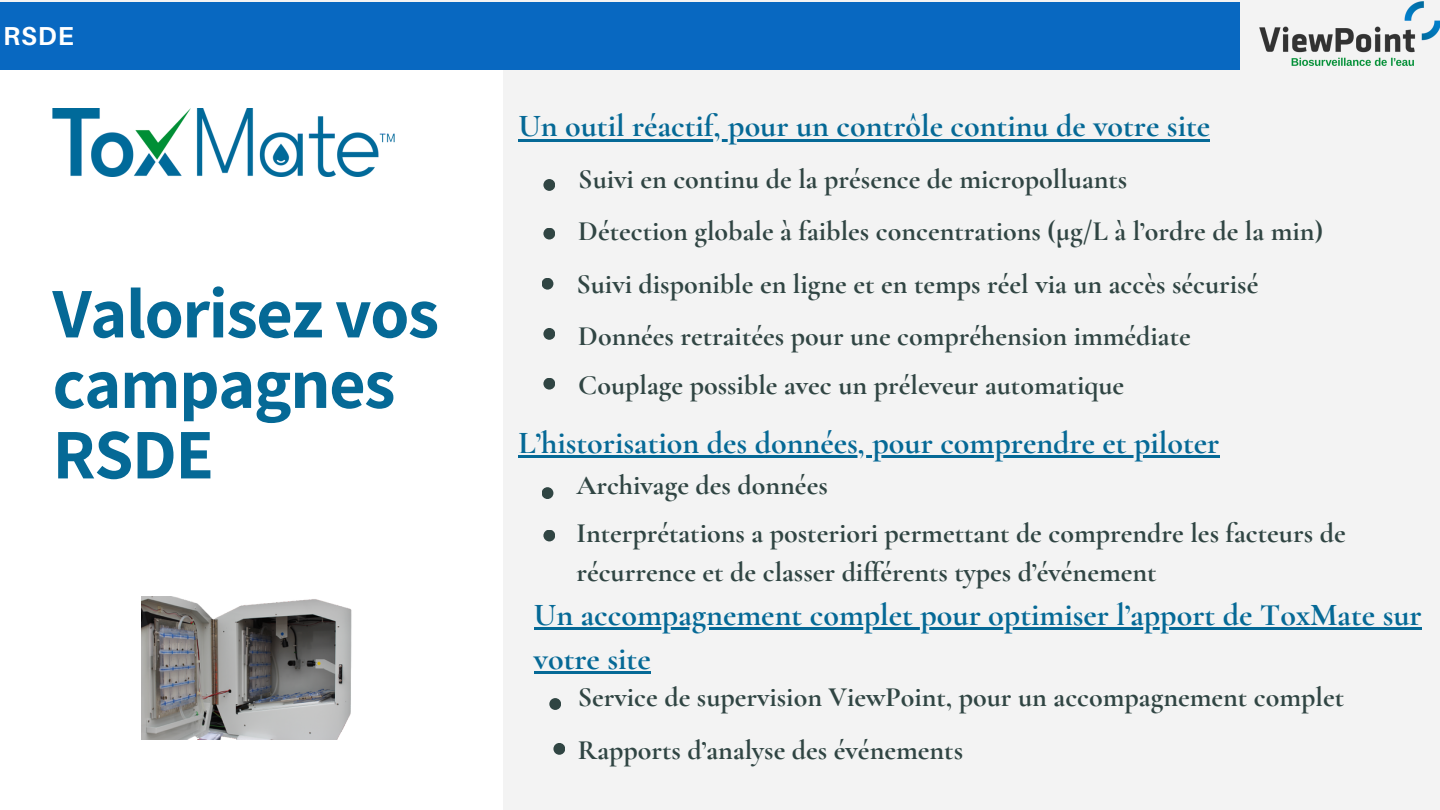
<style>
.page{position:relative;width:1440px;height:810px;background:#f3f3f3}
.page>*{position:absolute;margin:0;border:0;box-sizing:border-box;transform-origin:0 0}
.t1{font:700 71px/70.5px "Assistant";letter-spacing:-.02em;color:#056996}
.t2{font:700 32px/44.2px "Cormorant Garamond";color:#056996}
.t3{font:700 28px/39.1px "Cormorant Garamond";color:#304543}
.t4{font:700 26px "Aileron";color:#fff}
</style>
<div class="page">
<div style="left:0;top:14px;width:502px;height:796px;background:#fff"></div>
<div style="left:543px;top:179px;width:12px;height:12px;background:#304543;border-radius:50%"></div>
<div style="left:543px;top:228px;width:12px;height:12px;background:#304543;border-radius:50%"></div>
<div style="left:542px;top:487px;width:11px;height:12px;background:#304543;border-radius:50%"></div>
<hr style="left:518px;top:455px;width:701px;height:3px;background:#056996">
<div style="left:542px;top:278px;width:11px;height:12px;background:#304543;border-radius:50%"></div>
<div style="left:543px;top:328px;width:12px;height:12px;background:#304543;border-radius:50%"></div>
<div style="left:543px;top:530px;width:12px;height:11px;background:#304543;border-radius:50%"></div>
<div style="left:549px;top:698px;width:12px;height:12px;background:#304543;border-radius:50%"></div>
<div style="left:553px;top:743px;width:12px;height:12px;background:#304543;border-radius:50%"></div>
<hr style="left:534px;top:627px;width:888px;height:3px;background:#056996">
<hr style="left:534px;top:671px;width:117px;height:3px;background:#056996">
<div style="left:543px;top:378px;width:12px;height:12px;background:#304543;border-radius:50%"></div>
<img style="left:53px;top:108px;width:342px;height:68px">
<img style="left:142px;top:597px;width:210px;height:143px">
<hr style="left:518px;top:139px;width:692px;height:3px;background:#056996">
<img style="left:1259px;top:2px;width:181px;height:64px">
<div style="left:0;top:2px;width:1239px;height:68px;background:#0868c1"></div>
<p class="t4" style="left:3px;top:20px;width:72px">RSDE</p>
<p class="t1" style="left:53px;top:276px;width:388px">Valorisez vos campagnes<br>RSDE</p>
<p class="t2" style="left:518px;top:104px;width:693px">Un outil réactif, pour un contrôle continu de votre site</p>
<p class="t3" style="left:578px;top:160px;width:551px">Suivi en continu de la présence de micropolluants</p>
<p class="t3" style="left:578px;top:212px;width:747px">Détection globale à faibles concentrations (μg/L à l’ordre de la min)</p>
<p class="t3" style="left:576px;top:264px;width:683px">Suivi disponible en ligne et en temps réel via un accès sécurisé</p>
<p class="t3" style="left:578px;top:317px;width:614px">Données retraitées pour une compréhension immédiate</p>
<p class="t3" style="left:578px;top:366px;width:548px">Couplage possible avec un préleveur automatique</p>
<p class="t2" style="left:518px;top:421px;width:703px">L’historisation des données, pour comprendre et piloter</p>
<p class="t3" style="left:576px;top:466px;width:253px">Archivage des données</p>
<p class="t3" style="left:576px;top:513px;width:771px">Interprétations a posteriori permettant de comprendre les facteurs de récurrence et de classer différents types d’événement</p>
<p class="t2" style="left:534px;top:593px;width:889px">Un accompagnement complet pour optimiser l’apport de ToxMate sur votre site</p>
<p class="t3" style="left:578px;top:678px;width:768px">Service de supervision ViewPoint, pour un accompagnement complet</p>
<p class="t3" style="left:578px;top:731px;width:387px">Rapports d’analyse des événements</p>
</div>
